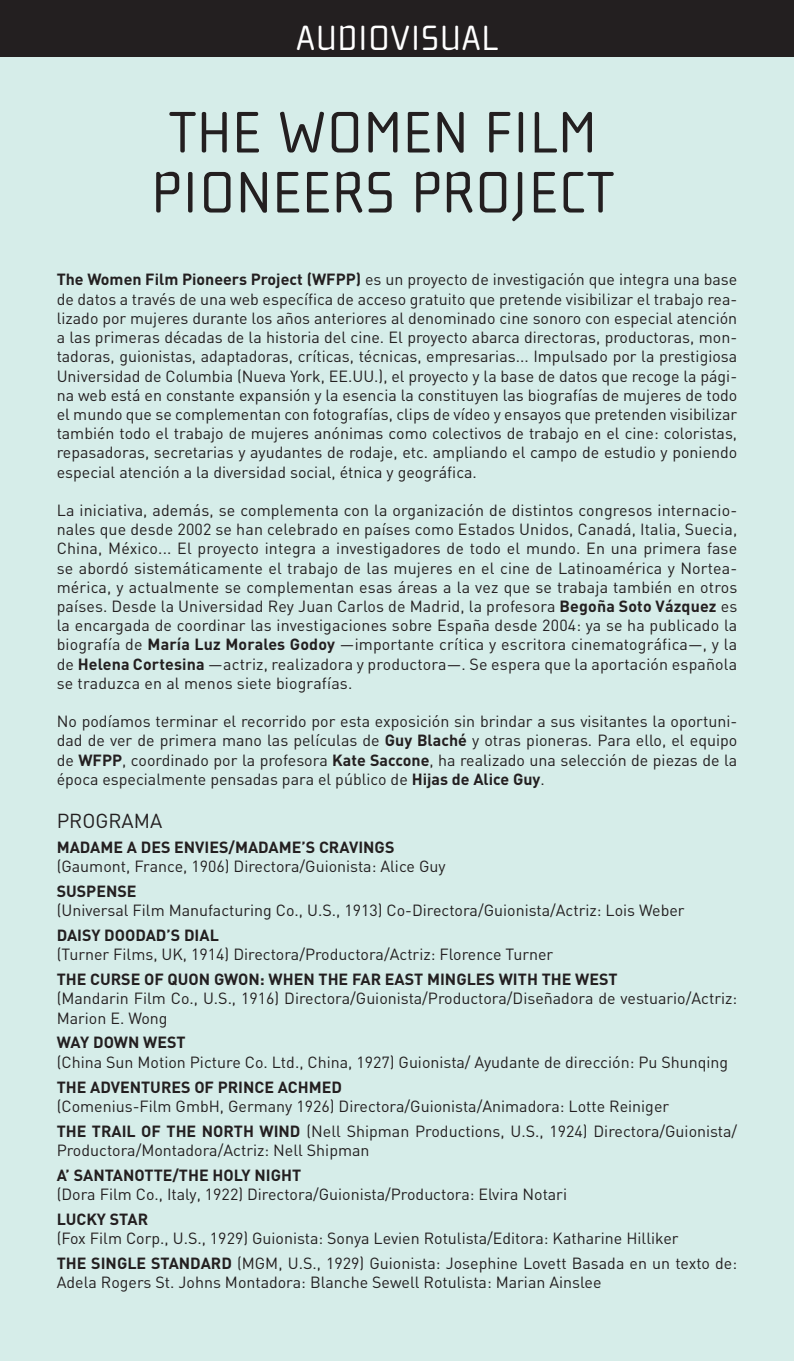
<style>
.page{position:relative;width:794px;height:1361px;background:#d6ede9}
.page>*{position:absolute;margin:0;border:0;box-sizing:border-box;transform-origin:0 0}
.titulo_folleto_2{font:60px "Cholla Wide";letter-spacing:.02em;color:#231f20}
.t1{font:36px "Cholla Wide";letter-spacing:.02em;color:#fff}
.TXT_FOLLETO{font:20px "DIN";color:#231f20}
.TXT_FOLLETO-2{font:16px/19.2px "DIN";color:#231f20;text-align:justify}
.TXT_FOLLETO-3{font:700 16px "DIN";color:#231f20}
.s1{font-weight:700}
</style>
<div class="page">
<div style="left:0;top:0;width:794px;height:57px;background:#231f20"></div>
<p class="t1" style="left:296px;top:18px;width:203px">AUDIOVISUAL</p>
<p class="titulo_folleto_2" style="left:169px;top:100px;width:429px">THE WOMEN FILM</p>
<p class="titulo_folleto_2" style="left:152px;top:160px;width:464px">PIONEERS PROJECT</p>
<p class="TXT_FOLLETO-2" style="left:57px;top:270px;width:682px"><span class="s1">The Women Film Pioneers Project (WFPP)</span> es un proyecto de investigación que integra una base de datos a través de una web específica de acceso gratuito que pretende visibilizar el trabajo rea&shy;lizado por mujeres durante los años anteriores al denominado cine sonoro con especial atención a las primeras décadas de la historia del cine. El proyecto abarca directoras, productoras, mon&shy;tadoras, guionistas, adaptadoras, críticas, técnicas, empresarias... Impulsado por la prestigiosa Universidad de Columbia (Nueva York, EE.UU.), el proyecto y la base de datos que recoge la pági&shy;na web está en constante expansión y la esencia la constituyen las biografías de mujeres de todo el mundo que se complementan con fotografías, clips de vídeo y ensayos que pretenden visibilizar también todo el trabajo de mujeres anónimas como colectivos de trabajo en el cine: coloristas, repasadoras, secretarias y ayudantes de rodaje, etc. ampliando el campo de estudio y poniendo especial atención a la diversidad social, étnica y geográfica.</p>
<p class="TXT_FOLLETO-2" style="left:57px;top:500px;width:682px">La iniciativa, además, se complementa con la organización de distintos congresos internacio&shy;nales que desde 2002 se han celebrado en países como Estados Unidos, Canadá, Italia, Suecia, China, México... El proyecto integra a investigadores de todo el mundo. En una primera fase se abordó sistemáticamente el trabajo de las mujeres en el cine de Latinoamérica y Nortea&shy;mérica, y actualmente se complementan esas áreas a la vez que se trabaja también en otros países. Desde la Universidad Rey Juan Carlos de Madrid, la profesora <span class="s1">Begoña Soto Vázquez</span> es la encargada de coordinar las investigaciones sobre España desde 2004: ya se ha publicado la biografía de <span class="s1">María Luz Morales Godoy</span> —importante crítica y escritora cinematográfica—, y la de <span class="s1">Helena Cortesina</span> —actriz, realizadora y productora—. Se espera que la aportación española se traduzca en al menos siete biografías.</p>
<p class="TXT_FOLLETO-2" style="left:57px;top:711px;width:682px">No podíamos terminar el recorrido por esta exposición sin brindar a sus visitantes la oportuni&shy;dad de ver de primera mano las películas de <span class="s1">Guy Blaché</span> y otras pioneras. Para ello, el equipo de <span class="s1">WFPP</span>, coordinado por la profesora <span class="s1">Kate Saccone</span>, ha realizado una selección de piezas de la época especialmente pensadas para el público de <span class="s1">Hijas de Alice Guy</span>.</p>
<p class="TXT_FOLLETO" style="left:57px;top:808px;width:107px">PROGRAMA</p>
<p class="TXT_FOLLETO-3" style="left:57px;top:836px;width:339px">MADAME A DES ENVIES/MADAME’S CRAVINGS</p>
<p class="TXT_FOLLETO-2" style="left:57px;top:856px;width:390px">(Gaumont, France, 1906) Directora/Guionista: Alice Guy</p>
<p class="TXT_FOLLETO-3" style="left:57px;top:881px;width:81px">SUSPENSE</p>
<p class="TXT_FOLLETO-2" style="left:57px;top:900px;width:629px">(Universal Film Manufacturing Co., U.S., 1913) Co-Directora/Guionista/Actriz: Lois Weber</p>
<p class="TXT_FOLLETO-3" style="left:57px;top:925px;width:164px">DAISY DOODAD’S DIAL</p>
<p class="TXT_FOLLETO-2" style="left:57px;top:944px;width:498px">(Turner Films, UK, 1914) Directora/Productora/Actriz: Florence Turner</p>
<p class="TXT_FOLLETO-3" style="left:57px;top:969px;width:562px">THE CURSE OF QUON GWON: WHEN THE FAR EAST MINGLES WITH THE WEST</p>
<p class="TXT_FOLLETO-2" style="left:57px;top:988px;width:682px">(Mandarin Film Co., U.S., 1916) Directora/Guionista/Productora/Diseñadora de vestuario/Actriz:<br>Marion E. Wong</p>
<p class="TXT_FOLLETO-3" style="left:57px;top:1032px;width:130px">WAY DOWN WEST</p>
<p class="TXT_FOLLETO-2" style="left:57px;top:1052px;width:673px">(China Sun Motion Picture Co. Ltd., China, 1927) Guionista/ Ayudante de dirección: Pu Shunqing</p>
<p class="TXT_FOLLETO-3" style="left:57px;top:1076px;width:287px">THE ADVENTURES OF PRINCE ACHMED</p>
<p class="TXT_FOLLETO-2" style="left:57px;top:1096px;width:614px">(Comenius-Film GmbH, Germany 1926) Directora/Guionista/Animadora: Lotte Reiniger</p>
<p class="TXT_FOLLETO-2" style="left:57px;top:1121px;width:682px"><span class="s1">THE TRAIL OF THE NORTH WIND</span> (Nell Shipman Productions, U.S., 1924) Directora/Guionista/<br>Productora/Montadora/Actriz: Nell Shipman</p>
<p class="TXT_FOLLETO-3" style="left:57px;top:1164px;width:246px">A’ SANTANOTTE/THE HOLY NIGHT</p>
<p class="TXT_FOLLETO-2" style="left:57px;top:1184px;width:512px">(Dora Film Co., Italy, 1922) Directora/Guionista/Productora: Elvira Notari</p>
<p class="TXT_FOLLETO-3" style="left:57px;top:1208px;width:93px">LUCKY STAR</p>
<p class="TXT_FOLLETO-2" style="left:57px;top:1228px;width:623px">(Fox Film Corp., U.S., 1929) Guionista: Sonya Levien Rotulista/Editora: Katharine Hilliker</p>
<p class="TXT_FOLLETO-2" style="left:57px;top:1253px;width:682px"><span class="s1">THE SINGLE STANDARD</span> (MGM, U.S., 1929) Guionista: Josephine Lovett Basada en un texto de:<br>Adela Rogers St. Johns Montadora: Blanche Sewell Rotulista: Marian Ainslee</p>
</div>
